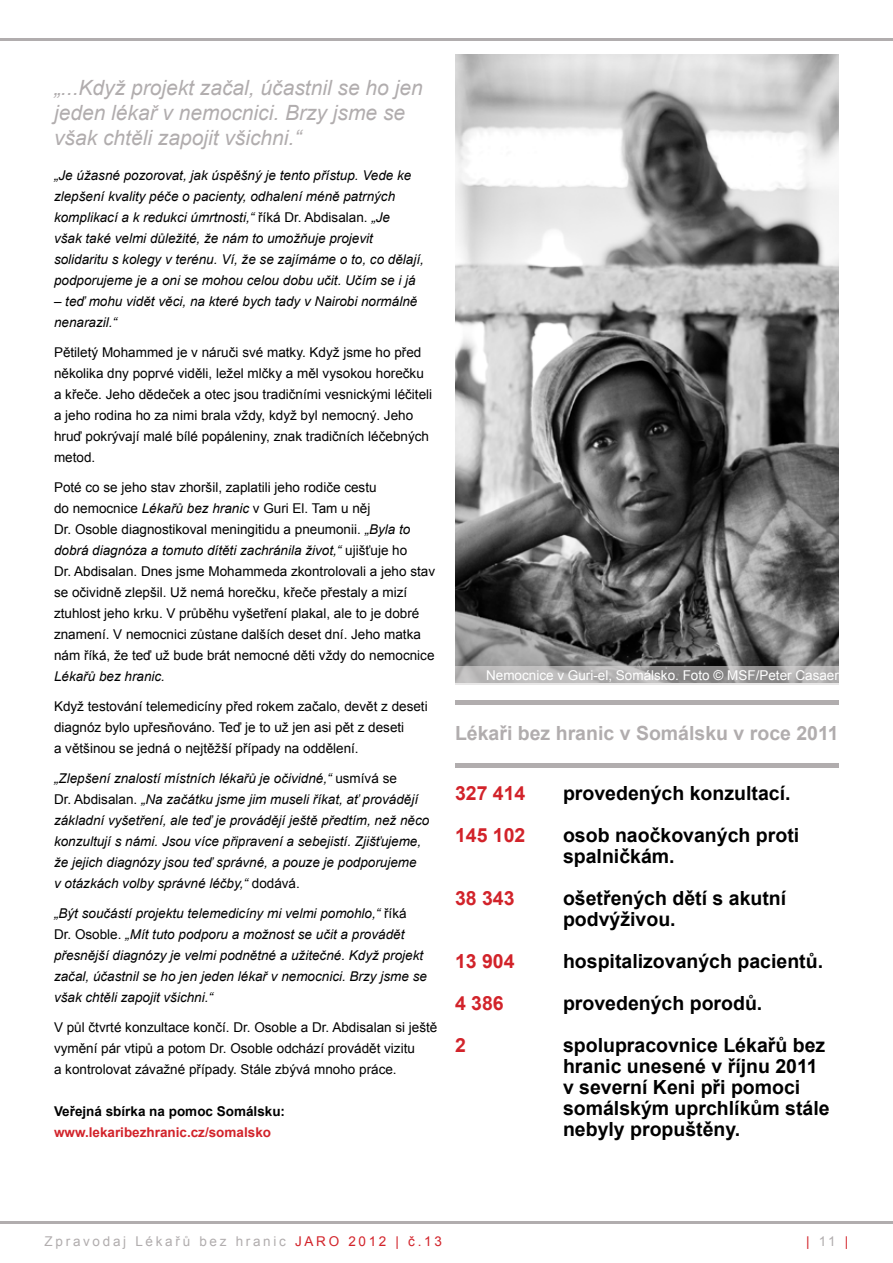
<style>
.page{position:relative;width:893px;height:1263px;background:#fff}
.page>*{position:absolute;margin:0;border:0;box-sizing:border-box;transform-origin:0 0}
.t1{font:italic 21px/25.2px "Arial";color:#b1adae}
.t2{font:700 19.5px/21px "Arial";color:#000}
.t3{font:700 19.5px "Arial";color:#b1adae}
.t4{font:700 19.5px "Arial";color:#d2232a}
.t5{font:13.5px/21px "Arial";color:#000}
.t6{font:italic 13.5px/21px "Arial";color:#000}
.t7{font:13.5px "Arial";color:#fff}
.t8{font:13.5px "Arial";letter-spacing:.2em;color:#b1adae}
.t9{font:700 13.5px "Arial";color:#d2232a}
.t10{font:700 13.5px "Arial";color:#000}
.t11{font:13.5px "Arial";color:#d2232a}
.s1{font-style:normal}
.s2{font-style:italic}
.s3{color:#d2232a}
.s4{color:#b1adae}
</style>
<div class="page">
<img style="left:455px;top:54px;width:384px;height:612px">
<hr style="left:0;top:1222px;width:893px;height:2px;background:#b1adae">
<hr style="left:0;top:38px;width:893px;height:3px;background:#b1adae">
<hr style="left:455px;top:700px;width:384px;height:4px;background:#b1adae">
<div style="left:455px;top:763px;width:384px;height:5px;background:#b1adae"></div>
<svg style="left:455px;top:666px;width:384px;height:19px;background:#b0afaf"></svg>
<h1 class="t1" style="left:54px;top:75px;width:370px">„...Když projekt začal, účastnil se ho jen jeden lékař v nemocnici. Brzy jsme se však chtěli zapojit všichni.“</h1>
<p class="t6" style="left:54px;top:165px;width:371px">„Je úžasné pozorovat, jak úspěšný je tento přístup. Vede ke zlepšení kvality péče o pacienty, odhalení méně patrných komplikací a k redukci úmrtnosti,“ <span class="s1">říká Dr. Abdisalan.</span> „Je<br>však také velmi důležité, že nám to umožňuje projevit solidaritu s kolegy v terénu. Ví, že se zajímáme o to, co dělají, podporujeme je a oni se mohou celou dobu učit. Učím se i já</p>
<p class="t6" style="left:54px;top:291px;width:365px">– teď mohu vidět věci, na které bych tady v Nairobi normálně nenarazil.“</p>
<p class="t5" style="left:54px;top:342px;width:380px">Pětiletý Mohammed je v náruči své matky. Když jsme ho před několika dny poprvé viděli, ležel mlčky a měl vysokou horečku a křeče. Jeho dědeček a otec jsou tradičními vesnickými léčiteli a jeho rodina ho za nimi brala vždy, když byl nemocný. Jeho hruď pokrývají malé bílé popáleniny, znak tradičních léčebných metod.</p>
<p class="t5" style="left:54px;top:477px;width:383px">Poté co se jeho stav zhoršil, zaplatili jeho rodiče cestu<br>do nemocnice <span class="s2">Lékařů bez hranic</span> v Guri El. Tam u něj<br>Dr. Osoble diagnostikoval meningitidu a pneumonii. <span class="s2">„Byla to dobrá diagnóza a tomuto dítěti zachránila život,“</span> ujišťuje ho<br>Dr. Abdisalan. Dnes jsme Mohammeda zkontrolovali a jeho stav se očividně zlepšil. Už nemá horečku, křeče přestaly a mizí ztuhlost jeho krku. V průběhu vyšetření plakal, ale to je dobré znamení. V nemocnici zůstane dalších deset dní. Jeho matka nám říká, že teď už bude brát nemocné děti vždy do nemocnice</p>
<p class="t6" style="left:54px;top:666px;width:113px">Lékařů bez hranic.</p>
<p class="t5" style="left:54px;top:696px;width:375px">Když testování telemedicíny před rokem začalo, devět z deseti diagnóz bylo upřesňováno. Teď je to už jen asi pět z deseti<br>a většinou se jedná o nejtěžší případy na oddělení.</p>
<p class="t6" style="left:54px;top:768px;width:377px">„Zlepšení znalostí místních lékařů je očividné,“ <span class="s1">usmívá se<br>Dr. Abdisalan.</span> „Na začátku jsme jim museli říkat, ať provádějí základní vyšetření, ale teď je provádějí ještě předtím, než něco konzultují s námi. Jsou více připravení a sebejistí. Zjišťujeme, že jejich diagnózy jsou teď správné, a pouze je podporujeme<br>v otázkách volby správné léčby,“ <span class="s1">dodává.</span></p>
<p class="t6" style="left:54px;top:903px;width:374px">„Být součástí projektu telemedicíny mi velmi pomohlo,“ <span class="s1">říká Dr. Osoble.</span> „Mít tuto podporu a možnost se učit a provádět přesnější diagnózy je velmi podnětné a užitečné. Když projekt začal, účastnil se ho jen jeden lékař v nemocnici. Brzy jsme se však chtěli zapojit všichni.“</p>
<p class="t5" style="left:54px;top:1017px;width:385px">V půl čtvrté konzultace končí. Dr. Osoble a Dr. Abdisalan si ještě vymění pár vtipů a potom Dr. Osoble odchází provádět vizitu<br>a kontrolovat závažné případy. Stále zbývá mnoho práce.</p>
<p class="t10" style="left:54px;top:1102px;width:233px">Veřejná sbírka na pomoc Somálsku:</p>
<p class="t9" style="left:54px;top:1123px;width:219px">www.lekaribezhranic.cz/somalsko</p>
<p class="t7" style="left:486px;top:667px;width:354px">Nemocnice v Guri-el, Somálsko. Foto © MSF/Peter Casaer</p>
<h2 class="t3" style="left:455px;top:720px;width:385px">Lékaři bez hranic v Somálsku v roce 2011</h2>
<h2 class="t4" style="left:455px;top:780px;width:72px">327 414</h2>
<h2 class="t2" style="left:563px;top:783px;width:229px">provedených konzultací.</h2>
<h2 class="t4" style="left:455px;top:822px;width:72px">145 102</h2>
<h2 class="t2" style="left:563px;top:825px;width:238px">osob naočkovaných proti spalničkám.</h2>
<h2 class="t4" style="left:455px;top:885px;width:61px">38 343</h2>
<h2 class="t2" style="left:563px;top:888px;width:225px">ošetřených dětí s akutní podvýživou.</h2>
<h2 class="t4" style="left:455px;top:948px;width:61px">13 904</h2>
<h2 class="t2" style="left:563px;top:951px;width:262px">hospitalizovaných pacientů.</h2>
<h2 class="t4" style="left:455px;top:990px;width:50px">4 386</h2>
<h2 class="t2" style="left:563px;top:993px;width:201px">provedených porodů.</h2>
<h2 class="t4" style="left:455px;top:1032px;width:12px">2</h2>
<h2 class="t2" style="left:563px;top:1035px;width:268px">spolupracovnice Lékařů bez hranic unesené v říjnu 2011 v severní Keni při pomoci somálským uprchlíkům stále nebyly propuštěny.</h2>
<p class="t8" style="left:45px;top:1232px;width:399px">Zpravodaj Lékařů bez hranic <span class="s3">JARO 2012 | č.13</span></p>
<p class="t11" style="left:806px;top:1232px;width:44px">| <span class="s4">11</span> |</p>
</div>
